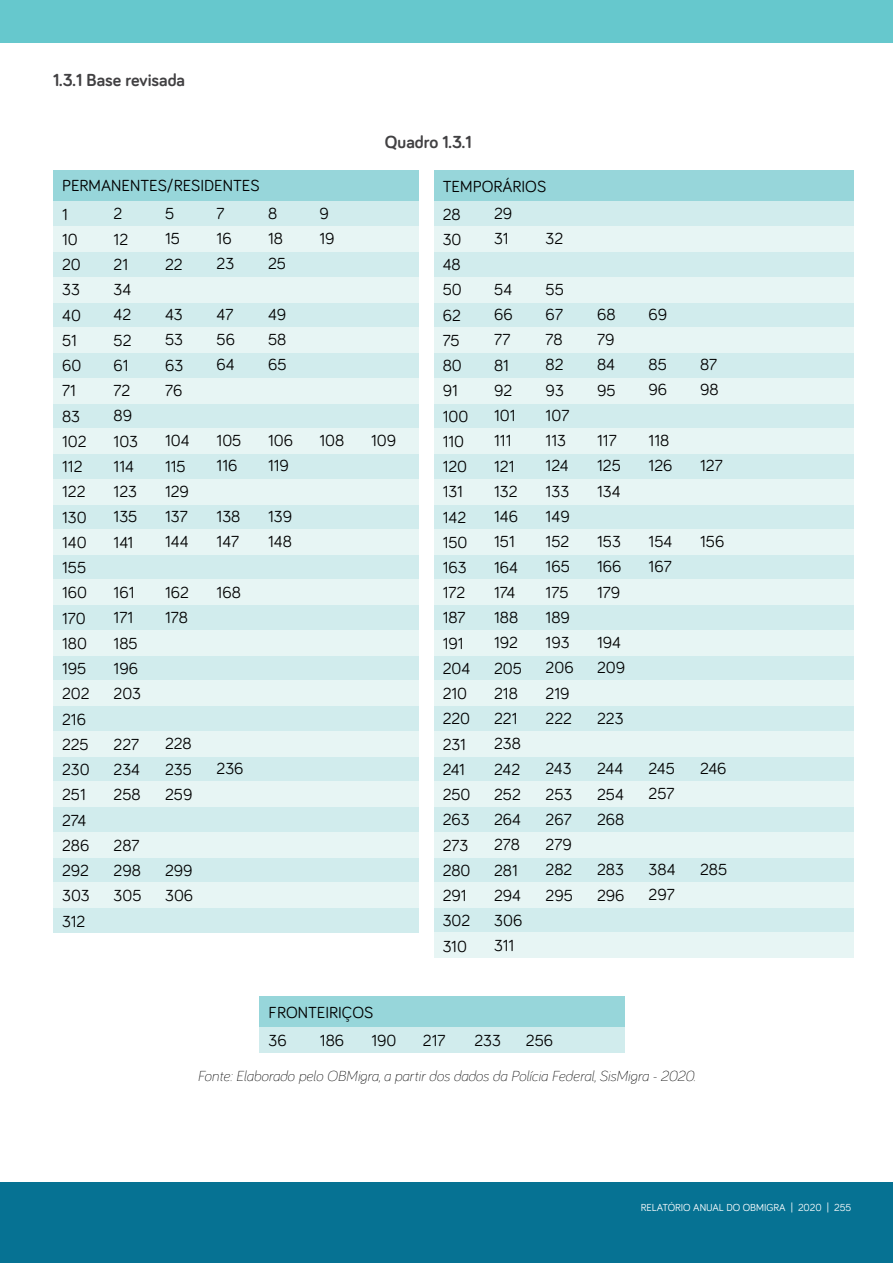
<style>
.page{position:relative;width:893px;height:1263px;background:#fff}
.page>*{position:absolute;margin:0;border:0;box-sizing:border-box;transform-origin:0 0}
.t1{font:700 18px "Bariol";color:#414042}
.t2{font:16.5px/25.2px "Bariol";color:#000}
.t3{font:italic 300 15px "Bariol";color:#000}
.t4{font:10.5px "Bariol";color:#fff}
</style>
<div class="page">
<div style="left:0;top:1182px;width:893px;height:81px;background:#067293"></div>
<div style="left:0;top:0;width:893px;height:43px;background:#66c8cd"></div>
<div style="left:53px;top:170px;width:365px;height:32px;background:#97d6da"></div>
<div style="left:434px;top:170px;width:419px;height:32px;background:#97d6da"></div>
<div style="left:53px;top:202px;width:365px;height:25px;background:#d1eced"></div>
<div style="left:434px;top:202px;width:419px;height:25px;background:#d1eced"></div>
<div style="left:53px;top:252px;width:365px;height:25px;background:#d1eced"></div>
<div style="left:434px;top:252px;width:419px;height:25px;background:#d1eced"></div>
<div style="left:53px;top:302px;width:365px;height:26px;background:#d1eced"></div>
<div style="left:434px;top:302px;width:419px;height:26px;background:#d1eced"></div>
<div style="left:53px;top:353px;width:365px;height:25px;background:#d1eced"></div>
<div style="left:434px;top:353px;width:419px;height:25px;background:#d1eced"></div>
<div style="left:53px;top:403px;width:365px;height:25px;background:#d1eced"></div>
<div style="left:434px;top:403px;width:419px;height:25px;background:#d1eced"></div>
<div style="left:53px;top:454px;width:365px;height:25px;background:#d1eced"></div>
<div style="left:434px;top:454px;width:419px;height:25px;background:#d1eced"></div>
<div style="left:53px;top:504px;width:365px;height:25px;background:#d1eced"></div>
<div style="left:434px;top:504px;width:419px;height:25px;background:#d1eced"></div>
<div style="left:53px;top:555px;width:365px;height:25px;background:#d1eced"></div>
<div style="left:434px;top:555px;width:419px;height:25px;background:#d1eced"></div>
<div style="left:53px;top:605px;width:365px;height:25px;background:#d1eced"></div>
<div style="left:434px;top:605px;width:419px;height:25px;background:#d1eced"></div>
<div style="left:53px;top:655px;width:365px;height:26px;background:#d1eced"></div>
<div style="left:434px;top:655px;width:419px;height:26px;background:#d1eced"></div>
<div style="left:53px;top:706px;width:365px;height:25px;background:#d1eced"></div>
<div style="left:434px;top:706px;width:419px;height:25px;background:#d1eced"></div>
<div style="left:53px;top:756px;width:365px;height:25px;background:#d1eced"></div>
<div style="left:434px;top:756px;width:419px;height:25px;background:#d1eced"></div>
<div style="left:53px;top:807px;width:365px;height:25px;background:#d1eced"></div>
<div style="left:434px;top:807px;width:419px;height:25px;background:#d1eced"></div>
<div style="left:53px;top:857px;width:365px;height:25px;background:#d1eced"></div>
<div style="left:434px;top:857px;width:419px;height:25px;background:#d1eced"></div>
<div style="left:53px;top:908px;width:365px;height:25px;background:#d1eced"></div>
<div style="left:434px;top:908px;width:419px;height:25px;background:#d1eced"></div>
<div style="left:53px;top:227px;width:365px;height:25px;background:#e7f5f4"></div>
<div style="left:434px;top:227px;width:419px;height:25px;background:#e7f5f4"></div>
<div style="left:53px;top:277px;width:365px;height:25px;background:#e7f5f4"></div>
<div style="left:434px;top:277px;width:419px;height:25px;background:#e7f5f4"></div>
<div style="left:53px;top:328px;width:365px;height:25px;background:#e7f5f4"></div>
<div style="left:434px;top:328px;width:419px;height:25px;background:#e7f5f4"></div>
<div style="left:53px;top:378px;width:365px;height:25px;background:#e7f5f4"></div>
<div style="left:434px;top:378px;width:419px;height:25px;background:#e7f5f4"></div>
<div style="left:53px;top:428px;width:365px;height:26px;background:#e7f5f4"></div>
<div style="left:434px;top:428px;width:419px;height:26px;background:#e7f5f4"></div>
<div style="left:53px;top:479px;width:365px;height:25px;background:#e7f5f4"></div>
<div style="left:434px;top:479px;width:419px;height:25px;background:#e7f5f4"></div>
<div style="left:53px;top:529px;width:365px;height:26px;background:#e7f5f4"></div>
<div style="left:434px;top:529px;width:419px;height:26px;background:#e7f5f4"></div>
<div style="left:53px;top:580px;width:365px;height:25px;background:#e7f5f4"></div>
<div style="left:434px;top:580px;width:419px;height:25px;background:#e7f5f4"></div>
<div style="left:53px;top:630px;width:365px;height:25px;background:#e7f5f4"></div>
<div style="left:434px;top:630px;width:419px;height:25px;background:#e7f5f4"></div>
<div style="left:53px;top:681px;width:365px;height:25px;background:#e7f5f4"></div>
<div style="left:434px;top:681px;width:419px;height:25px;background:#e7f5f4"></div>
<div style="left:53px;top:731px;width:365px;height:25px;background:#e7f5f4"></div>
<div style="left:434px;top:731px;width:419px;height:25px;background:#e7f5f4"></div>
<div style="left:53px;top:781px;width:365px;height:26px;background:#e7f5f4"></div>
<div style="left:434px;top:781px;width:419px;height:26px;background:#e7f5f4"></div>
<div style="left:53px;top:832px;width:365px;height:25px;background:#e7f5f4"></div>
<div style="left:434px;top:832px;width:419px;height:25px;background:#e7f5f4"></div>
<div style="left:53px;top:882px;width:365px;height:26px;background:#e7f5f4"></div>
<div style="left:434px;top:882px;width:419px;height:26px;background:#e7f5f4"></div>
<div style="left:434px;top:933px;width:419px;height:25px;background:#e7f5f4"></div>
<div style="left:259px;top:996px;width:366px;height:31px;background:#97d6da"></div>
<div style="left:259px;top:1027px;width:366px;height:26px;background:#d1eced"></div>
<p class="t1" style="left:53px;top:68px;width:133px">1.3.1 Base revisada</p>
<p class="t2" style="left:62px;top:172px;width:199px">PERMANENTES/RESIDENTES</p>
<p class="t1" style="left:385px;top:129px;width:88px">Quadro 1.3.1</p>
<p class="t2" style="left:443px;top:173px;width:105px">TEMPORÁRIOS</p>
<p class="t2" style="left:319px;top:200px;width:17px">9<br>19</p>
<p class="t2" style="left:268px;top:200px;width:19px">8<br>18<br>25</p>
<p class="t2" style="left:268px;top:301px;width:20px;text-align:justify">49<br>58<br>65</p>
<p class="t2" style="left:217px;top:200px;width:19px">7<br>16<br>23</p>
<p class="t2" style="left:217px;top:301px;width:20px;text-align:justify">47<br>56<br>64</p>
<p class="t2" style="left:165px;top:200px;width:19px">5<br>15<br>22</p>
<p class="t2" style="left:165px;top:301px;width:20px;text-align:justify">43<br>53<br>63<br>76</p>
<p class="t2" style="left:165px;top:427px;width:26px">104<br>115<br>129<br>137<br>144</p>
<p class="t2" style="left:165px;top:579px;width:25px">162<br>178</p>
<p class="t2" style="left:114px;top:200px;width:26px">2<br>12<br>21<br>34<br>42<br>52<br>61<br>72<br>89<br>103<br>114<br>123<br>135<br>141</p>
<p class="t2" style="left:114px;top:579px;width:29px">161<br>171<br>185<br>196<br>203</p>
<p class="t2" style="left:114px;top:731px;width:29px;text-align:justify">227<br>234<br>258</p>
<p class="t2" style="left:114px;top:832px;width:30px">287<br>298<br>305</p>
<p class="t2" style="left:62px;top:201px;width:29px">1<br>10<br>20<br>33<br>40<br>51<br>60<br>71<br>83<br>102<br>112<br>122<br>130<br>140<br>155<br>160<br>170<br>180<br>195<br>202<br>216<br>225<br>230<br>251<br>274<br>286<br>292<br>303<br>312</p>
<p class="t2" style="left:443px;top:201px;width:29px">28<br>30<br>48<br>50<br>62<br>75<br>80<br>91<br>100<br>110<br>120<br>131<br>142<br>150<br>163<br>172<br>187<br>191<br>204<br>210<br>220<br>231<br>241<br>250<br>263<br>273<br>280<br>291<br>302<br>310</p>
<p class="t2" style="left:319px;top:427px;width:26px">108</p>
<p class="t2" style="left:371px;top:427px;width:27px">109</p>
<p class="t2" style="left:268px;top:427px;width:27px">106<br>119</p>
<p class="t2" style="left:268px;top:503px;width:26px">139<br>148</p>
<p class="t2" style="left:217px;top:427px;width:26px">105<br>116</p>
<p class="t2" style="left:217px;top:503px;width:25px">138<br>147</p>
<p class="t2" style="left:217px;top:579px;width:26px">168</p>
<p class="t2" style="left:165px;top:730px;width:29px;text-align:justify">228<br>235<br>259</p>
<p class="t2" style="left:217px;top:755px;width:29px">236</p>
<p class="t2" style="left:165px;top:857px;width:30px">299<br>306</p>
<p class="t2" style="left:268px;top:999px;width:106px">FRONTEIRIÇOS</p>
<p class="t2" style="left:494px;top:200px;width:20px">29<br>31</p>
<p class="t2" style="left:494px;top:276px;width:30px">54<br>66<br>77<br>81<br>92<br>101<br>111<br>121<br>132<br>146<br>151<br>164<br>174<br>188<br>192<br>205<br>218<br>221<br>238<br>242<br>252<br>264<br>278<br>281<br>294<br>306<br>311</p>
<p class="t2" style="left:546px;top:225px;width:19px">32</p>
<p class="t2" style="left:546px;top:276px;width:30px">55<br>67<br>78<br>82<br>93<br>107<br>113<br>124<br>133<br>149<br>152<br>165<br>175<br>189<br>193<br>206<br>219<br>222</p>
<p class="t2" style="left:546px;top:755px;width:29px;text-align:justify">243<br>253<br>267<br>279<br>282<br>295</p>
<p class="t2" style="left:268px;top:1027px;width:20px">36</p>
<p class="t2" style="left:320px;top:1027px;width:26px">186</p>
<p class="t2" style="left:371px;top:1027px;width:27px">190</p>
<p class="t2" style="left:423px;top:1027px;width:24px">217</p>
<p class="t2" style="left:474px;top:1027px;width:28px">233</p>
<p class="t2" style="left:526px;top:1027px;width:29px">256</p>
<p class="t2" style="left:597px;top:301px;width:20px;text-align:justify">68<br>79<br>84<br>95</p>
<p class="t2" style="left:597px;top:427px;width:25px">117<br>125<br>134</p>
<p class="t2" style="left:597px;top:528px;width:26px;text-align:justify">153<br>166<br>179</p>
<p class="t2" style="left:597px;top:629px;width:30px">194<br>209</p>
<p class="t2" style="left:597px;top:705px;width:28px">223</p>
<p class="t2" style="left:597px;top:755px;width:29px;text-align:justify">244<br>254<br>268</p>
<p class="t2" style="left:597px;top:856px;width:29px">283<br>296</p>
<p class="t2" style="left:649px;top:301px;width:20px">69</p>
<p class="t2" style="left:649px;top:351px;width:20px">85<br>96</p>
<p class="t2" style="left:649px;top:427px;width:25px">118<br>126</p>
<p class="t2" style="left:649px;top:528px;width:25px">154<br>167</p>
<p class="t2" style="left:649px;top:755px;width:28px">245<br>257</p>
<p class="t2" style="left:649px;top:856px;width:28px">384<br>297</p>
<p class="t2" style="left:700px;top:351px;width:20px">87<br>98</p>
<p class="t2" style="left:700px;top:452px;width:24px">127</p>
<p class="t2" style="left:700px;top:528px;width:26px">156</p>
<p class="t2" style="left:700px;top:755px;width:28px">246</p>
<p class="t2" style="left:700px;top:856px;width:29px">285</p>
<p class="t3" style="left:197px;top:1066px;width:499px">Fonte: Elaborado pelo OBMigra, a partir dos dados da Polícia Federal, SisMigra - 2020.</p>
<p class="t4" style="left:641px;top:1200px;width:212px">RELATÓRIO ANUAL DO OBMIGRA | 2020 | 255</p>
</div>
